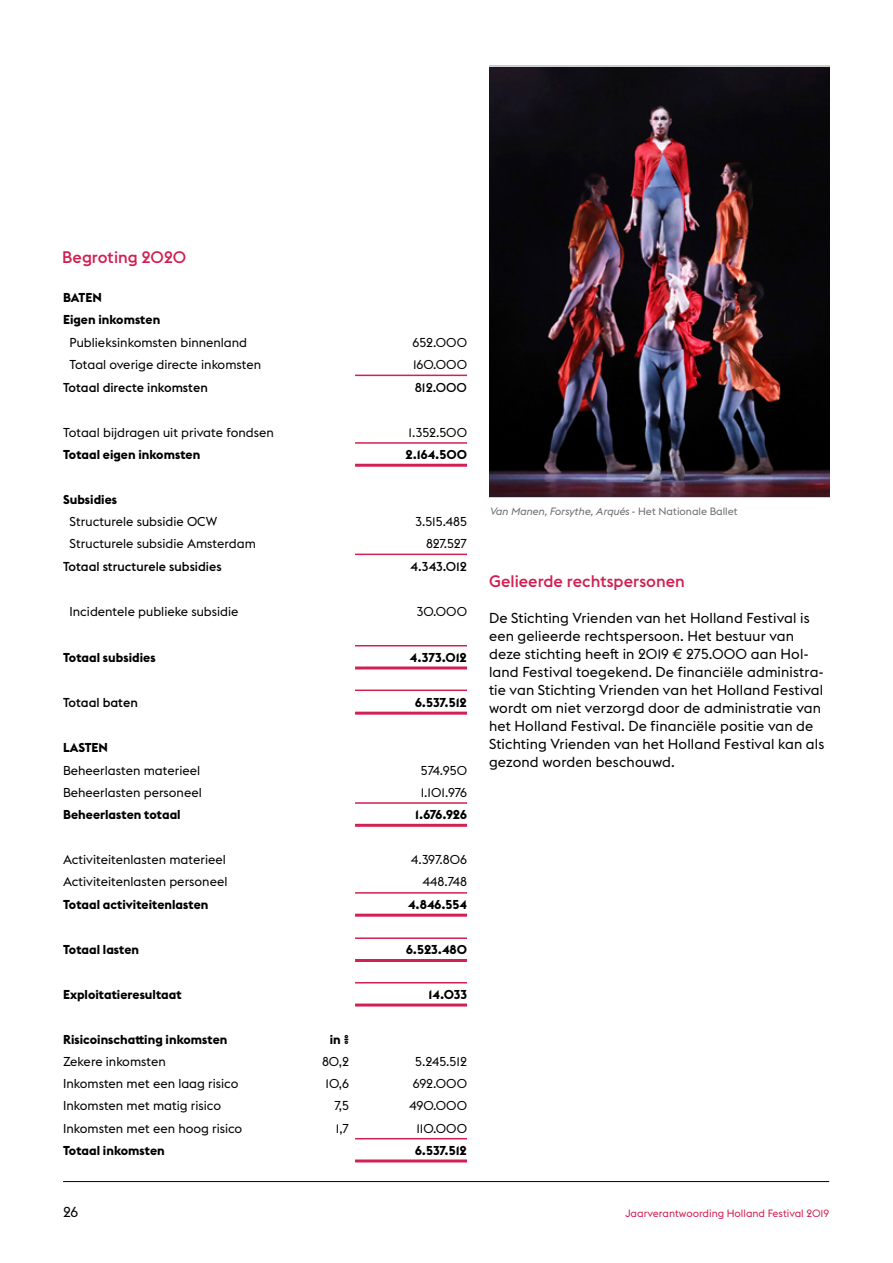
<style>
.page{position:relative;width:893px;height:1263px;background:#fff}
.page>*{position:absolute;margin:0;border:0;box-sizing:border-box;transform-origin:0 0}
.t1{font:500 16.5px "Euclid Flex";color:#d12052}
.t2{font:14.25px/18px "Euclid Flex";letter-spacing:.01em;color:#000}
.t3{font:12.75px "Euclid Flex";color:#000}
.t4{font:700 12.75px/22.2px "Euclid Flex";color:#000}
.t5{font:500 12.75px "Euclid Flex";color:#000}
.t6{font:italic 10.5px "Euclid Flex";color:#6d6d71}
.t7{font:10.5px "Euclid Flex";color:#d12052}
.s1{font-style:normal}
</style>
<div class="page">
<hr style="left:63px;top:1181px;width:766px;height:1px;background:#000">
<hr style="left:355px;top:645px;width:112px;height:1px;background:#d12052">
<hr style="left:355px;top:666px;width:112px;height:3px;background:#d12052">
<hr style="left:355px;top:689px;width:112px;height:2px;background:#d12052">
<hr style="left:355px;top:712px;width:112px;height:3px;background:#d12052">
<hr style="left:355px;top:937px;width:112px;height:2px;background:#d12052">
<hr style="left:355px;top:959px;width:112px;height:3px;background:#d12052">
<hr style="left:355px;top:982px;width:112px;height:1px;background:#d12052">
<hr style="left:355px;top:1003px;width:112px;height:3px;background:#d12052">
<hr style="left:355px;top:1138px;width:112px;height:1px;background:#d12052">
<hr style="left:355px;top:1159px;width:112px;height:3px;background:#d12052">
<hr style="left:355px;top:802px;width:112px;height:2px;background:#d12052">
<hr style="left:355px;top:824px;width:112px;height:3px;background:#d12052">
<hr style="left:355px;top:892px;width:112px;height:2px;background:#d12052">
<hr style="left:355px;top:914px;width:112px;height:3px;background:#d12052">
<hr style="left:355px;top:554px;width:112px;height:1px;background:#d12052">
<hr style="left:355px;top:464px;width:112px;height:3px;background:#d12052">
<hr style="left:355px;top:442px;width:112px;height:2px;background:#d12052">
<hr style="left:355px;top:375px;width:112px;height:1px;background:#d12052">
<img style="left:489px;top:67px;width:341px;height:430px">
<p class="t1" style="left:62px;top:248px;width:126px">Begroting 2020</p>
<p class="t4" style="left:63px;top:286px;width:99px">BATEN<br>Eigen inkomsten</p>
<p class="t3" style="left:69px;top:335px;width:179px">Publieksinkomsten binnenland</p>
<p class="t3" style="left:413px;top:335px;width:56px">652.000</p>
<p class="t3" style="left:69px;top:357px;width:193px">Totaal overige directe inkomsten</p>
<p class="t3" style="left:413px;top:357px;width:56px">160.000</p>
<p class="t5" style="left:63px;top:380px;width:146px">Totaal directe inkomsten</p>
<p class="t5" style="left:415px;top:380px;width:54px">812.000</p>
<p class="t3" style="left:63px;top:425px;width:212px">Totaal bijdragen uit private fondsen</p>
<p class="t3" style="left:409px;top:425px;width:60px">1.352.500</p>
<p class="t4" style="left:63px;top:444px;width:139px">Totaal eigen inkomsten</p>
<p class="t4" style="left:405px;top:444px;width:63px">2.164.500</p>
<p class="t4" style="left:63px;top:488px;width:56px">Subsidies</p>
<p class="t3" style="left:69px;top:514px;width:149px">Structurele subsidie OCW</p>
<p class="t3" style="left:415px;top:514px;width:53px">3.515.485</p>
<p class="t3" style="left:69px;top:536px;width:188px">Structurele subsidie Amsterdam</p>
<p class="t3" style="left:426px;top:536px;width:42px">827.527</p>
<p class="t5" style="left:63px;top:559px;width:160px">Totaal structurele subsidies</p>
<p class="t5" style="left:410px;top:559px;width:58px">4.343.012</p>
<p class="t3" style="left:69px;top:604px;width:171px">Incidentele publieke subsidie</p>
<p class="t3" style="left:417px;top:604px;width:52px">30.000</p>
<p class="t4" style="left:63px;top:646px;width:94px">Totaal subsidies</p>
<p class="t4" style="left:410px;top:646px;width:59px">4.373.012</p>
<p class="t5" style="left:63px;top:695px;width:76px">Totaal baten</p>
<p class="t4" style="left:415px;top:691px;width:53px">6.537.512</p>
<p class="t4" style="left:63px;top:737px;width:46px">LASTEN</p>
<p class="t3" style="left:63px;top:763px;width:139px">Beheerlasten materieel</p>
<p class="t3" style="left:421px;top:763px;width:48px">574.950</p>
<p class="t3" style="left:63px;top:785px;width:140px">Beheerlasten personeel</p>
<p class="t3" style="left:421px;top:785px;width:48px">1.101.976</p>
<p class="t4" style="left:63px;top:804px;width:119px">Beheerlasten totaal</p>
<p class="t4" style="left:415px;top:804px;width:53px">1.676.926</p>
<p class="t3" style="left:63px;top:852px;width:164px">Activiteitenlasten materieel</p>
<p class="t3" style="left:411px;top:852px;width:58px">4.397.806</p>
<p class="t3" style="left:63px;top:874px;width:166px">Activiteitenlasten personeel</p>
<p class="t3" style="left:422px;top:875px;width:46px">448.748</p>
<p class="t4" style="left:63px;top:894px;width:147px">Totaal activiteitenlasten</p>
<p class="t4" style="left:408px;top:894px;width:60px">4.846.554</p>
<p class="t4" style="left:63px;top:939px;width:78px">Totaal lasten</p>
<p class="t4" style="left:406px;top:939px;width:62px">6.523.480</p>
<p class="t4" style="left:63px;top:983px;width:120px">Exploitatieresultaat</p>
<p class="t4" style="left:429px;top:983px;width:40px">14.033</p>
<p class="t4" style="left:63px;top:1028px;width:166px">Risicoinschatting inkomsten</p>
<p class="t4" style="left:330px;top:1028px;width:21px">in %</p>
<p class="t3" style="left:63px;top:1054px;width:104px">Zekere inkomsten</p>
<p class="t3" style="left:322px;top:1054px;width:28px">80,2</p>
<p class="t3" style="left:415px;top:1054px;width:53px">5.245.512</p>
<p class="t3" style="left:63px;top:1076px;width:177px">Inkomsten met een laag risico</p>
<p class="t3" style="left:326px;top:1076px;width:25px">10,6</p>
<p class="t3" style="left:413px;top:1076px;width:56px">692.000</p>
<p class="t3" style="left:63px;top:1098px;width:159px">Inkomsten met matig risico</p>
<p class="t3" style="left:335px;top:1098px;width:16px">7,5</p>
<p class="t3" style="left:409px;top:1098px;width:59px">490.000</p>
<p class="t3" style="left:63px;top:1121px;width:181px">Inkomsten met een hoog risico</p>
<p class="t3" style="left:336px;top:1121px;width:15px">1,7</p>
<p class="t3" style="left:416px;top:1121px;width:52px">110.000</p>
<p class="t4" style="left:63px;top:1139px;width:103px">Totaal inkomsten</p>
<p class="t4" style="left:415px;top:1139px;width:53px">6.537.512</p>
<p class="t6" style="left:489px;top:505px;width:250px">Van Manen, Forsythe, Arqués <span class="s1">- Het Nationale Ballet</span></p>
<p class="t1" style="left:489px;top:572px;width:197px">Gelieerde rechtspersonen</p>
<p class="t2" style="left:489px;top:609px;width:337px">De Stichting Vrienden van het Holland Festival is een gelieerde rechtspersoon. Het bestuur van deze stichting heeft in 2019 € 275.000 aan Hol&shy;land Festival toegekend. De financiële administra&shy;tie van Stichting Vrienden van het Holland Festival wordt om niet verzorgd door de administratie van het Holland Festival. De financiële positie van de Stichting Vrienden van het Holland Festival kan als gezond worden beschouwd.</p>
<p class="t2" style="left:63px;top:1203px;width:17px">26</p>
<p class="t7" style="left:625px;top:1207px;width:205px">Jaarverantwoording Holland Festival 2019</p>
</div>
